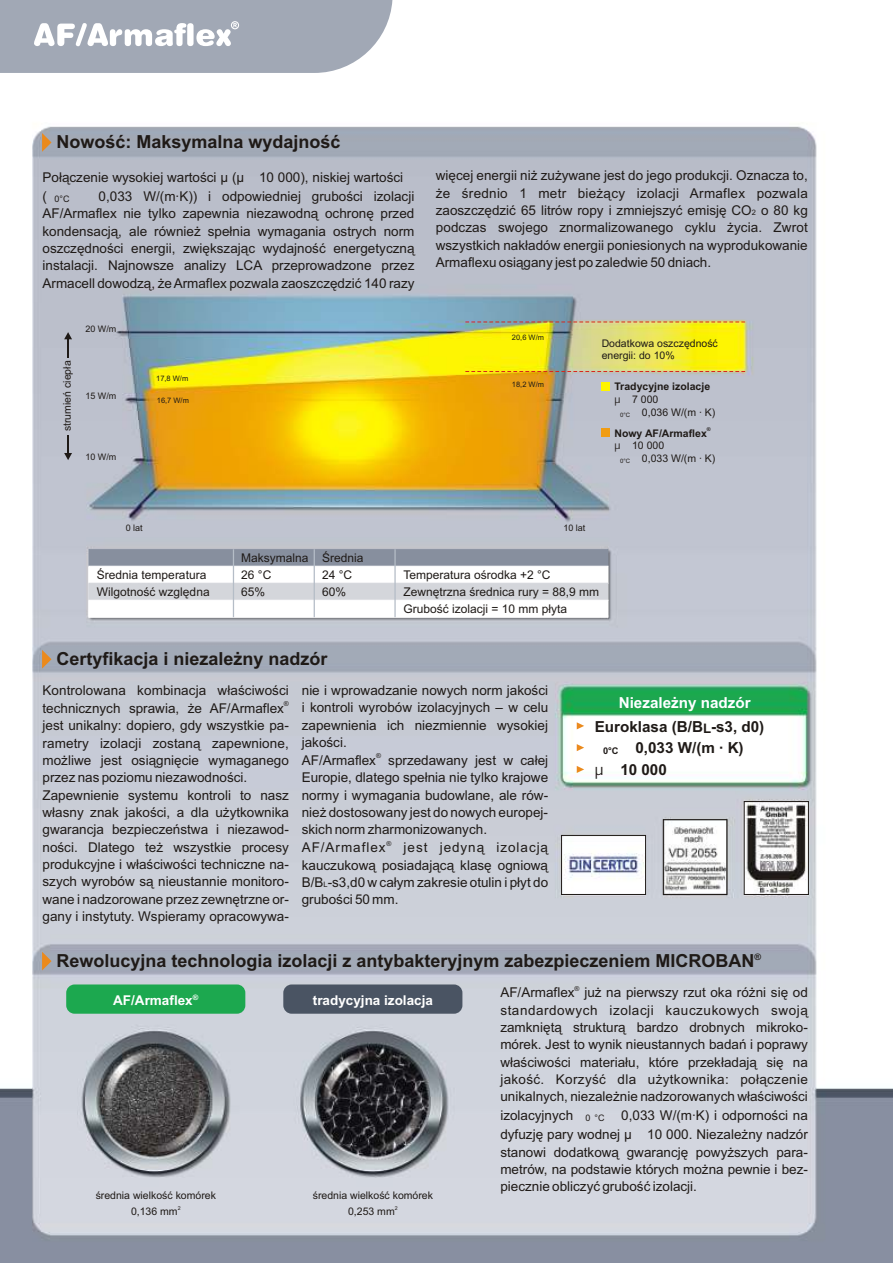
<style>
.page{position:relative;width:894px;height:1263px;background:#fff}
.page>*{position:absolute;margin:0;border:0;box-sizing:border-box;transform-origin:0 0}
.t1{font:700 18px "Arial";color:#1f1a17}
.t2{font:700 15.15px "Arial";color:#1f1a17}
.t3{font:700 15.15px "Arial";color:#fff}
.t4{font:13.5px/17.4px "Arial";color:#1f1a17}
.t5{font:700 13.5px "Arial";color:#fff}
.t6{font:12px/17px "Arial";color:#1f1a17}
.t7{font:10.5px/12.9px "Arial";color:#1f1a17}
.t8{font:700 10.5px "Arial";color:#1f1a17}
.t9{font:9px "Arial";color:#1f1a17}
.t10{font:700 9px "Arial";color:#1f1a17}
.t11{font:7.5px "Arial";color:#1f1a17}
.t12{font:700 7.5px "Arial";color:#fff}
.t13{font:6.75px "Arial";color:#1f1a17}
.t14{font:5.25px "Arial";color:#1f1a17}
.t15{font:700 5.25px "Arial";color:#1f1a17}
.s1{font-size:9px}
.s2{font-size:7.5px}
.s3{font-size:6px}
.s4{font-size:9.3px}
</style>
<div class="page">
<img style="left:0;top:126px;width:893px;height:1137px">
<svg style="left:42px;top:133px;width:10px;height:19px"></svg>
<svg style="left:64px;top:435px;width:8px;height:25px"></svg>
<svg style="left:64px;top:332px;width:8px;height:26px"></svg>
<svg style="left:464px;top:322px;width:281px;height:1px"></svg>
<svg style="left:464px;top:371px;width:281px;height:1px"></svg>
<div style="left:602px;top:382px;width:8px;height:9px;background:#fff500"></div>
<div style="left:602px;top:428px;width:8px;height:9px;background:#f09c12"></div>
<svg style="left:577px;top:722px;width:7px;height:7px"></svg>
<svg style="left:577px;top:744px;width:7px;height:7px"></svg>
<svg style="left:577px;top:766px;width:7px;height:7px"></svg>
<div style="left:89px;top:549px;width:519px;height:17px;background:#878f9e;border:1px solid #878f9e"></div>
<div style="left:89px;top:566px;width:519px;height:17px;background:#fff;border:1px solid #fff"></div>
<div style="left:89px;top:583px;width:519px;height:17px;background:#d4d6db;border:1px solid #d4d6db"></div>
<div style="left:89px;top:600px;width:519px;height:17px;background:#fff"></div>
<hr style="left:233px;top:549px;width:1px;height:68px;background:#b5bdc7">
<hr style="left:314px;top:549px;width:1px;height:68px;background:#b5bdc7">
<hr style="left:394px;top:549px;width:2px;height:68px;background:#b5bdc7">
<div style="left:561px;top:835px;width:85px;height:60px;border:1px solid #1f1a17"></div>
<div style="left:663px;top:819px;width:64px;height:76px;border:1px solid #1f1a17"></div>
<div style="left:744px;top:801px;width:65px;height:94px;border:1px solid #1f1a17"></div>
<svg style="left:42px;top:650px;width:10px;height:19px"></svg>
<svg style="left:42px;top:952px;width:10px;height:18px"></svg>
<div style="left:66px;top:984px;width:179px;height:30px;background:#1ca84f;border-radius:8px"></div>
<div style="left:283px;top:984px;width:179px;height:30px;background:#4a5463;border-radius:8px"></div>
<svg style="left:0;top:0;width:393px;height:73px"></svg>
<svg style="left:615px;top:398px;width:5px;height:8px"></svg>
<svg style="left:615px;top:444px;width:5px;height:8px"></svg>
<svg style="left:596px;top:766px;width:7px;height:12px"></svg>
<h1 class="t1" style="left:56px;top:135px;width:286px">Nowoœæ: Maksymalna wydajnoœæ</h1>
<p class="t4" style="left:43px;top:169px;width:362px">Po³¹czenie wysokiej wartoœci µ (µ ≥ 10 000), niskiej wartoœci</p>
<p class="t4" style="left:436px;top:168px;width:374px">wiêcej energii ni¿ zu¿ywane jest do jego produkcji. Oznacza to, ¿e œrednio 1 metr bie¿¹cy izolacji Armaflex pozwala</p>
<p class="t4" style="left:43px;top:189px;width:373px">( <span class="s1">0°C</span> ≤ 0,033 W/(m·K)) i odpowiedniej gruboœci izolacji<br>AF/Armaflex nie tylko zapewnia niezawodn¹ ochronê przed</p>
<p class="t4" style="left:436px;top:203px;width:374px">zaoszczêdziæ 65 litrów ropy i zmniejszyæ emisjê CO<span class="s2">2</span> o 80 kg</p>
<p class="t4" style="left:43px;top:223px;width:373px">kondensacj¹, ale równie¿ spe³nia wymagania ostrych norm</p>
<p class="t4" style="left:436px;top:220px;width:374px">podczas swojego znormalizowanego cyklu ¿ycia. Zwrot</p>
<p class="t4" style="left:43px;top:241px;width:373px">oszczêdnoœci energii, zwiêkszaj¹c wydajnoœæ energetyczn¹</p>
<p class="t4" style="left:436px;top:238px;width:373px">wszystkich nak³adów energii poniesionych na wyprodukowanie<br>Armaflexu osi¹gany jest po zaledwie 50 dniach.</p>
<p class="t4" style="left:43px;top:258px;width:374px">instalacji. Najnowsze analizy LCA przeprowadzone przez<br>Armacell dowodz¹, ¿e Armaflex pozwala zaoszczêdziæ 140 razy</p>
<p class="t7" style="left:62px;top:431px;width:72px;rotate:-90deg">strumieñ ciep³a</p>
<p class="t9" style="left:85px;top:326px;width:33px">20 W/m</p>
<p class="t9" style="left:85px;top:393px;width:33px">15 W/m</p>
<p class="t9" style="left:85px;top:454px;width:33px">10 W/m</p>
<p class="t11" style="left:156px;top:375px;width:34px">17,8 W/m</p>
<p class="t11" style="left:157px;top:398px;width:34px">16,7 W/m</p>
<p class="t11" style="left:512px;top:334px;width:34px">20,6 W/m</p>
<p class="t11" style="left:512px;top:382px;width:34px">18,2 W/m</p>
<p class="t7" style="left:602px;top:338px;width:118px;line-height:11.7px">Dodatkowa oszczêdnoœæ energii: do 10%</p>
<p class="t8" style="left:614px;top:383px;width:97px">Tradycyjne izolacje</p>
<p class="t7" style="left:620px;top:394px;width:97px;text-indent:12px">7 000<br><span class="s3">0°C</span> 0,036 W/(m · K)</p>
<p class="t15" style="left:707px;top:428px;width:5px">®</p>
<p class="t8" style="left:614px;top:429px;width:94px">Nowy AF/Armaflex</p>
<p class="t7" style="left:620px;top:440px;width:97px;text-indent:12px">10 000<br><span class="s3">0°C</span> 0,033 W/(m · K)</p>
<p class="t9" style="left:126px;top:524px;width:19px">0 lat</p>
<p class="t9" style="left:563px;top:524px;width:24px">10 lat</p>
<p class="t7" style="left:101px;top:567px;width:118px">Dodatkowa oszczêdnoœæ</p>
<p class="t6" style="left:97px;top:567px;width:114px">Œrednia temperatura<br>Wilgotnoœæ wzglêdna</p>
<p class="t6" style="left:241px;top:550px;width:69px">Maksymalna<br>26 °C<br>65%</p>
<p class="t6" style="left:322px;top:550px;width:43px">Œrednia<br>24 °C<br>60%</p>
<p class="t6" style="left:403px;top:567px;width:197px">Temperatura oœrodka +2 °C<br>Zewnêtrzna œrednica rury = 88,9 mm<br>Gruboœæ izolacji = 10 mm p³yta</p>
<h1 class="t1" style="left:56px;top:652px;width:273px">Certyfikacja i niezale¿ny nadzór</h1>
<p class="t4" style="left:43px;top:683px;width:507px">Kontrolowana kombinacja w³aœciwoœci nie i wprowadzanie nowych norm jakoœci</p>
<p class="t13" style="left:284px;top:701px;width:6px">®</p>
<p class="t4" style="left:43px;top:701px;width:243px">technicznych sprawia, ¿e AF/Armaflex</p>
<p class="t4" style="left:43px;top:700px;width:507px;text-align:justify;text-indent:259px">i kontroli wyrobów izolacyjnych – w celu jest unikalny: dopiero, gdy wszystkie pa- zapewnienia ich niezmiennie wysokiej rametry izolacji zostan¹ zapewnione, jakoœci.</p>
<p class="t13" style="left:376px;top:753px;width:6px">®</p>
<p class="t4" style="left:43px;top:753px;width:507px">mo¿liwe jest osi¹gniêcie wymaganego AF/Armaflex sprzedawany jest w ca³ej przez nas poziomu niezawodnoœci.</p>
<p class="t4" style="left:43px;top:770px;width:507px;text-align:justify;text-indent:259px">Europie, dlatego spe³nia nie tylko krajowe Zapewnienie systemu kontroli to nasz normy i wymagania budowlane, ale rów&shy;w³asny znak jakoœci, a dla u¿ytkownika nie¿ dostosowany jest do nowych europej&shy;gwarancja bezpieczeñstwa i niezawod- skich norm zharmonizowanych.</p>
<p class="t13" style="left:386px;top:841px;width:6px">®</p>
<p class="t4" style="left:43px;top:839px;width:345px">noœci. Dlatego te¿ wszystkie procesy AF/Armaflex</p>
<p class="t4" style="left:43px;top:841px;width:507px;line-height:16.6px;text-align:right">jest jedyn¹ izolacj¹<br>produkcyjne i w³aœciwoœci techniczne na- kauczukow¹ posiadaj¹c¹ klasê ogniow¹</p>
<p class="t4" style="left:43px;top:875px;width:507px;line-height:17px">szych wyrobów s¹ nieustannie monitoro- B/B<span class="s2">L</span>-s3,d0 w ca³ym zakresie otulin i p³yt do wane i nadzorowane przez zewnêtrzne or- gruboœci 50 mm.<br>gany i instytuty. Wspieramy opracowywa-</p>
<p class="t3" style="left:619px;top:697px;width:133px">Niezale¿ny nadzór</p>
<p class="t2" style="left:595px;top:721px;width:171px">Euroklasa (B/B<sub>L</sub>-s3, d0)</p>
<p class="t2" style="left:603px;top:742px;width:142px"><span class="s4">0°C</span> 0,033 W/(m · K)</p>
<p class="t2" style="left:620px;top:764px;width:48px">10 000</p>
<p class="t10" style="left:755px;top:953px;width:8px">®</p>
<h1 class="t1" style="left:56px;top:954px;width:700px">Rewolucyjna technologia izolacji z antybakteryjnym zabezpieczeniem MICROBAN</h1>
<p class="t12" style="left:193px;top:994px;width:7px">®</p>
<p class="t13" style="left:575px;top:986px;width:6px">®</p>
<p class="t4" style="left:500px;top:985px;width:309px;text-align:justify">AF/Armaflex ju¿ na pierwszy rzut oka ró¿ni siê od standardowych izolacji kauczukowych swoj¹ zamkniêt¹ struktur¹ bardzo drobnych mikroko&shy;mórek. Jest to wynik nieustannych badañ i poprawy w³aœciwoœci materia³u, które przek³adaj¹ siê na jakoœæ. Korzyœæ dla u¿ytkownika: po³¹czenie unikalnych, niezale¿nie nadzorowanych w³aœciwoœci</p>
<p class="t4" style="left:500px;top:1107px;width:309px;line-height:19px">izolacyjnych <span class="s1">0 °C</span> ≤ 0,033 W/(m·K) i odpornoœci na dyfuzjê pary wodnej µ ≥ 10 000. Niezale¿ny nadzór</p>
<p class="t4" style="left:500px;top:1145px;width:309px;text-align:justify">stanowi dodatkow¹ gwarancjê powy¿szych para&shy;metrów, na podstawie których mo¿na pewnie i bez&shy;piecznie obliczyæ gruboœæ izolacji.</p>
<p class="t5" style="left:113px;top:995px;width:81px">AF/Armaflex</p>
<p class="t5" style="left:313px;top:995px;width:122px">tradycyjna izolacja</p>
<p class="t7" style="left:96px;top:1190px;width:122px">œrednia wielkoœæ komórek</p>
<p class="t14" style="left:178px;top:1206px;width:4px">2</p>
<p class="t7" style="left:131px;top:1206px;width:48px">0,136 mm</p>
<p class="t7" style="left:313px;top:1190px;width:122px">œrednia wielkoœæ komórek</p>
<p class="t14" style="left:395px;top:1206px;width:4px">2</p>
<p class="t7" style="left:348px;top:1206px;width:48px">0,253 mm</p>
</div>
